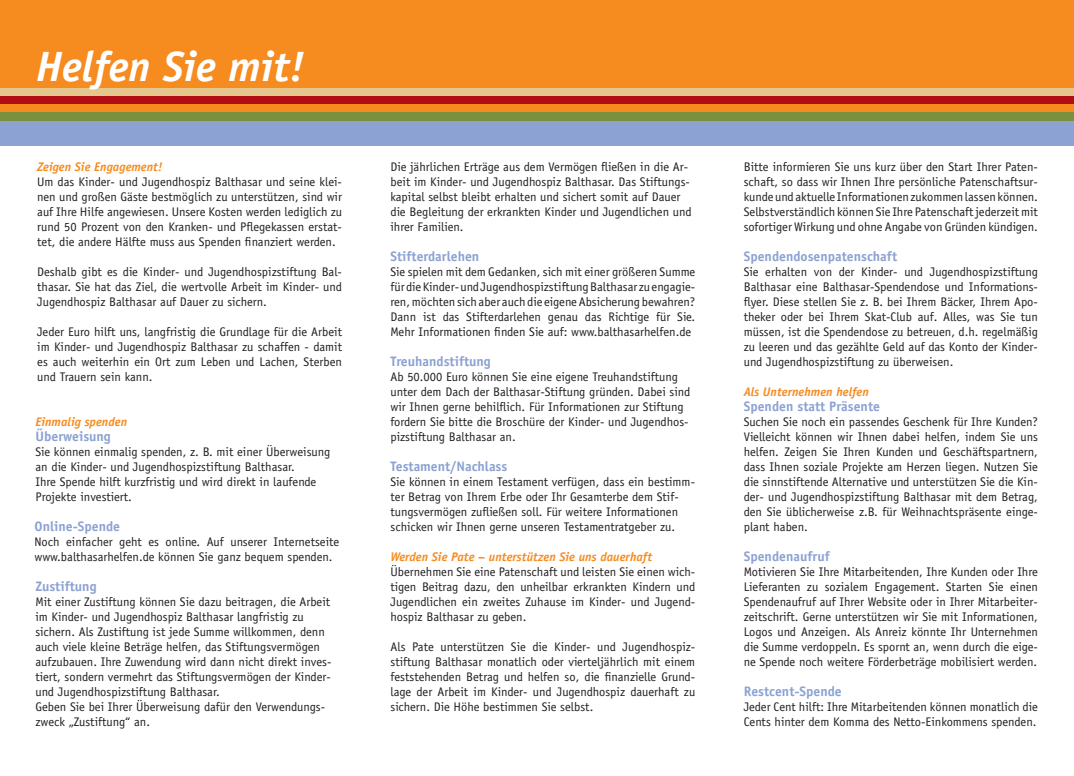
<style>
.page{position:relative;width:1074px;height:776px;background:#fff}
.page>*{position:absolute;margin:0;border:0;box-sizing:border-box;transform-origin:0 0}
.Überschrift{font:italic 700 42.5px "Officina Sans";color:#fff}
.Überschrift-2{font:700 13.75px "Officina Sans";color:#8ca2d2}
.Fließtext{font:700 13.75px "Officina Sans";color:#8ca2d2}
.Überschrift-3{font:12.5px/15px "Officina Sans";color:#231f20;text-align:justify}
.Fließtext-2{font:12.5px/15px "Officina Sans";color:#231f20;text-align:justify}
.Überschrift-4{font:italic 700 12.5px "Officina Sans";color:#f68b1f}
</style>
<div class="page">
<div style="left:0;top:0;width:1074px;height:88px;background:#f68b1f"></div>
<div style="left:0;top:88px;width:1074px;height:8px;background:#e5c68c"></div>
<div style="left:0;top:96px;width:1074px;height:8px;background:#b00d15"></div>
<div style="left:0;top:104px;width:1074px;height:9px;background:#f68b1f"></div>
<div style="left:0;top:113px;width:1074px;height:8px;background:#7c8f3f"></div>
<div style="left:0;top:121px;width:1074px;height:24px;background:#8ca2d2"></div>
<p class="Überschrift" style="left:36px;top:41px;width:270px">Helfen Sie mit!</p>
<p class="Überschrift-4" style="left:37px;top:159px;width:127px">Zeigen Sie Engagement!</p>
<p class="Überschrift-3" style="left:37px;top:175px;width:306px">Um das Kinder- und Jugendhospiz Balthasar und seine klei&shy;nen und großen Gäste bestmöglich zu unterstützen, sind wir auf Ihre Hilfe angewiesen. Unsere Kosten werden lediglich zu rund 50 Prozent von den Kranken- und Pflegekassen erstat&shy;tet, die andere Hälfte muss aus Spenden finanziert werden.</p>
<p class="Überschrift-3" style="left:37px;top:265px;width:306px">Deshalb gibt es die Kinder- und Jugendhospizstiftung Bal&shy;thasar. Sie hat das Ziel, die wertvolle Arbeit im Kinder- und Jugendhospiz Balthasar auf Dauer zu sichern.</p>
<p class="Überschrift-3" style="left:37px;top:325px;width:306px">Jeder Euro hilft uns, langfristig die Grundlage für die Arbeit im Kinder- und Jugendhospiz Balthasar zu schaffen - damit es auch weiterhin ein Ort zum Leben und Lachen, Sterben und Trauern sein kann.</p>
<p class="Überschrift-4" style="left:35px;top:414px;width:93px">Einmalig spenden</p>
<p class="Überschrift-2" style="left:35px;top:428px;width:77px">Überweisung</p>
<p class="Überschrift-3" style="left:35px;top:445px;width:296px;text-align:left">Sie können einmalig spenden, z. B. mit einer Überweisung an die Kinder- und Jugendhospizstiftung Balthasar.<br>Ihre Spende hilft kurzfristig und wird direkt in laufende Projekte investiert.</p>
<p class="Überschrift-3" style="left:390px;top:160px;width:303px;text-align:left">Die jährlichen Erträge aus dem Vermögen fließen in die Ar&shy;beit im Kinder- und Jugendhospiz Balthasar. Das Stiftungs&shy;kapital selbst bleibt erhalten und sichert somit auf Dauer die Begleitung der erkrankten Kinder und Jugendlichen und ihrer Familien.</p>
<p class="Überschrift-2" style="left:390px;top:248px;width:90px">Stifterdarlehen</p>
<p class="Fließtext-2" style="left:390px;top:265px;width:306px">Sie spielen mit dem Gedanken, sich mit einer größeren Summe für die Kinder- und Jugendhospizstiftung Balthasar zu engagie&shy;ren, möchten sich aber auch die eigene Absicherung bewahren?<br>Dann ist das Stifterdarlehen genau das Richtige für Sie.<br>Mehr Informationen finden Sie auf: www.balthasarhelfen.de</p>
<p class="Fließtext" style="left:390px;top:353px;width:102px">Treuhandstiftung</p>
<p class="Fließtext-2" style="left:390px;top:370px;width:301px;text-align:left">Ab 50.000 Euro können Sie eine eigene Treuhandstiftung unter dem Dach der Balthasar-Stiftung gründen. Dabei sind wir Ihnen gerne behilflich. Für Informationen zur Stiftung fordern Sie bitte die Broschüre der Kinder- und Jugendhos&shy;pizstiftung Balthasar an.</p>
<p class="Fließtext" style="left:390px;top:458px;width:118px">Testament/Nachlass</p>
<p class="Fließtext-2" style="left:390px;top:475px;width:306px;text-align:left">Sie können in einem Testament verfügen, dass ein bestimm&shy;ter Betrag von Ihrem Erbe oder Ihr Gesamterbe dem Stif&shy;tungsvermögen zufließen soll. Für weitere Informationen</p>
<p class="Überschrift-2" style="left:35px;top:518px;width:87px">Online-Spende</p>
<p class="Fließtext-2" style="left:390px;top:520px;width:286px">schicken wir Ihnen gerne unseren Testamentratgeber zu.</p>
<p class="Überschrift-3" style="left:35px;top:535px;width:306px">Noch einfacher geht es online. Auf unserer Internetseite www.balthasarhelfen.de können Sie ganz bequem spenden.</p>
<p class="Überschrift-4" style="left:390px;top:549px;width:263px">Werden Sie Pate – unterstützen Sie uns dauerhaft</p>
<p class="Fließtext-2" style="left:390px;top:565px;width:306px">Übernehmen Sie eine Patenschaft und leisten Sie einen wich&shy;tigen Beitrag dazu, den unheilbar erkrankten Kindern und Jugendlichen ein zweites Zuhause im Kinder- und Jugend&shy;hospiz Balthasar zu geben.</p>
<p class="Fließtext-2" style="left:390px;top:640px;width:306px">Als Pate unterstützen Sie die Kinder- und Jugendhospiz&shy;stiftung Balthasar monatlich oder vierteljährlich mit einem feststehenden Betrag und helfen so, die finanzielle Grund&shy;lage der Arbeit im Kinder- und Jugendhospiz dauerhaft zu sichern. Die Höhe bestimmen Sie selbst.</p>
<p class="Überschrift-2" style="left:35px;top:578px;width:63px">Zustiftung</p>
<p class="Überschrift-3" style="left:35px;top:595px;width:297px;text-align:left">Mit einer Zustiftung können Sie dazu beitragen, die Arbeit im Kinder- und Jugendhospiz Balthasar langfristig zu sichern. Als Zustiftung ist jede Summe willkommen, denn auch viele kleine Beträge helfen, das Stiftungsvermögen aufzubauen. Ihre Zuwendung wird dann nicht direkt inves&shy;tiert, sondern vermehrt das Stiftungsvermögen der Kinder&shy;und Jugendhospizstiftung Balthasar.</p>
<p class="Überschrift-3" style="left:35px;top:700px;width:291px">Geben Sie bei Ihrer Überweisung dafür den Verwendungs&shy;zweck „Zustiftung“ an.</p>
<p class="Fließtext-2" style="left:744px;top:160px;width:296px">Bitte informieren Sie uns kurz über den Start Ihrer Paten&shy;schaft, so dass wir Ihnen Ihre persönliche Patenschaftsur&shy;kunde und aktuelle Informationen zukommen lassen können.<br>Selbstverständlich können Sie Ihre Patenschaft jederzeit mit sofortiger Wirkung und ohne Angabe von Gründen kündigen.</p>
<p class="Überschrift-2" style="left:744px;top:248px;width:155px">Spendendosenpatenschaft</p>
<p class="Überschrift-3" style="left:744px;top:265px;width:296px">Sie erhalten von der Kinder- und Jugendhospizstiftung Balthasar eine Balthasar-Spendendose und Informations&shy;flyer. Diese stellen Sie z. B. bei Ihrem Bäcker, Ihrem Apo&shy;theker oder bei Ihrem Skat-Club auf. Alles, was Sie tun müssen, ist die Spendendose zu betreuen, d.h. regelmäßig zu leeren und das gezählte Geld auf das Konto der Kinder&shy;und Jugendhospizstiftung zu überweisen.</p>
<p class="Überschrift-4" style="left:744px;top:384px;width:127px">Als Unternehmen helfen</p>
<p class="Überschrift-2" style="left:744px;top:398px;width:138px">Spenden statt Präsente</p>
<p class="Überschrift-3" style="left:744px;top:415px;width:296px">Suchen Sie noch ein passendes Geschenk für Ihre Kunden?<br>Vielleicht können wir Ihnen dabei helfen, indem Sie uns helfen. Zeigen Sie Ihren Kunden und Geschäftspartnern, dass Ihnen soziale Projekte am Herzen liegen. Nutzen Sie die sinnstiftende Alternative und unterstützen Sie die Kin&shy;der- und Jugendhospizstiftung Balthasar mit dem Betrag, den Sie üblicherweise z.B. für Weihnachtspräsente einge&shy;plant haben.</p>
<p class="Überschrift-2" style="left:744px;top:548px;width:88px">Spendenaufruf</p>
<p class="Überschrift-3" style="left:744px;top:565px;width:296px">Motivieren Sie Ihre Mitarbeitenden, Ihre Kunden oder Ihre Lieferanten zu sozialem Engagement. Starten Sie einen Spendenaufruf auf Ihrer Website oder in Ihrer Mitarbeiter&shy;zeitschrift. Gerne unterstützen wir Sie mit Informationen, Logos und Anzeigen. Als Anreiz könnte Ihr Unternehmen die Summe verdoppeln. Es spornt an, wenn durch die eige&shy;ne Spende noch weitere Förderbeträge mobilisiert werden.</p>
<p class="Überschrift-2" style="left:744px;top:683px;width:100px">Restcent-Spende</p>
<p class="Fließtext-2" style="left:744px;top:700px;width:296px">Jeder Cent hilft: Ihre Mitarbeitenden können monatlich die<br>Cents hinter dem Komma des Netto-Einkommens spenden.</p>
</div>
